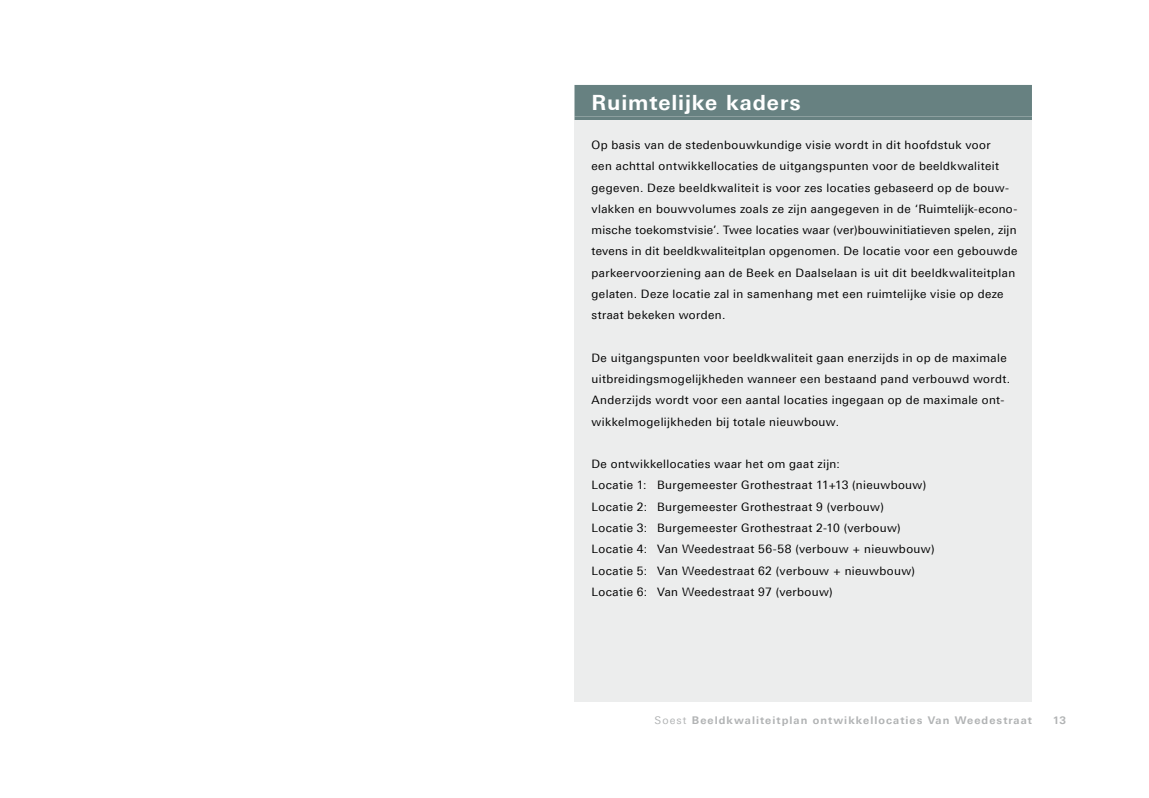
<style>
.page{position:relative;width:1149px;height:798px;background:#fff}
.page>*{position:absolute;margin:0;border:0;box-sizing:border-box;transform-origin:0 0}
.t1{font:700 21px "LT Univers Basic";letter-spacing:.04em;color:#fff}
.t2{font:11.7px/21.3px "LT Univers Basic";letter-spacing:.035em;color:#000}
.t3{font:700 10.65px "LT Univers Basic";letter-spacing:.1em;color:#b1b3b4}
.t4{font:700 10.5px "LT Univers Basic";color:#b1b3b4}
.s1{font-weight:400}
</style>
<div class="page">
<div style="left:574px;top:85px;width:457px;height:31px;background:#678181"></div>
<div style="left:574px;top:116px;width:457px;height:6px;background:#678181"></div>
<div style="left:574px;top:120px;width:457px;height:582px;background:#eceded"></div>
<h1 class="t1" style="left:591px;top:90px;width:211px">Ruimtelijke kaders</h1>
<p class="t2" style="left:591px;top:134px;width:427px">Op basis van de stedenbouwkundige visie wordt in dit hoofdstuk voor<br>een achttal ontwikkellocaties de uitgangspunten voor de beeldkwaliteit gegeven. Deze beeldkwaliteit is voor zes locaties gebaseerd op de bouw&shy;vlakken en bouwvolumes zoals ze zijn aangegeven in de ‘Ruimtelijk-econo&shy;mische toekomstvisie’. Twee locaties waar (ver)bouwinitiatieven spelen, zijn tevens in dit beeldkwaliteitplan opgenomen. De locatie voor een gebouwde parkeervoorziening aan de Beek en Daalselaan is uit dit beeldkwaliteitplan gelaten. Deze locatie zal in samenhang met een ruimtelijke visie op deze straat bekeken worden.</p>
<p class="t2" style="left:591px;top:347px;width:420px">De uitgangspunten voor beeldkwaliteit gaan enerzijds in op de maximale uitbreidingsmogelijkheden wanneer een bestaand pand verbouwd wordt.<br>Anderzijds wordt voor een aantal locaties ingegaan op de maximale ont&shy;wikkelmogelijkheden bij totale nieuwbouw.</p>
<p class="t2" style="left:591px;top:453px;width:344px">De ontwikkellocaties waar het om gaat zijn:<br>Locatie 1: Burgemeester Grothestraat 11+13 (nieuwbouw)<br>Locatie 2: Burgemeester Grothestraat 9 (verbouw)<br>Locatie 3: Burgemeester Grothestraat 2-10 (verbouw)<br>Locatie 4: Van Weedestraat 56-58 (verbouw + nieuwbouw)<br>Locatie 5: Van Weedestraat 62 (verbouw + nieuwbouw)<br>Locatie 6: Van Weedestraat 97 (verbouw)</p>
<p class="t3" style="left:654px;top:713px;width:379px"><span class="s1">Soest</span> Beeldkwaliteitplan ontwikkellocaties Van Weedestraat</p>
<p class="t4" style="left:1052px;top:713px;width:15px">13</p>
</div>
